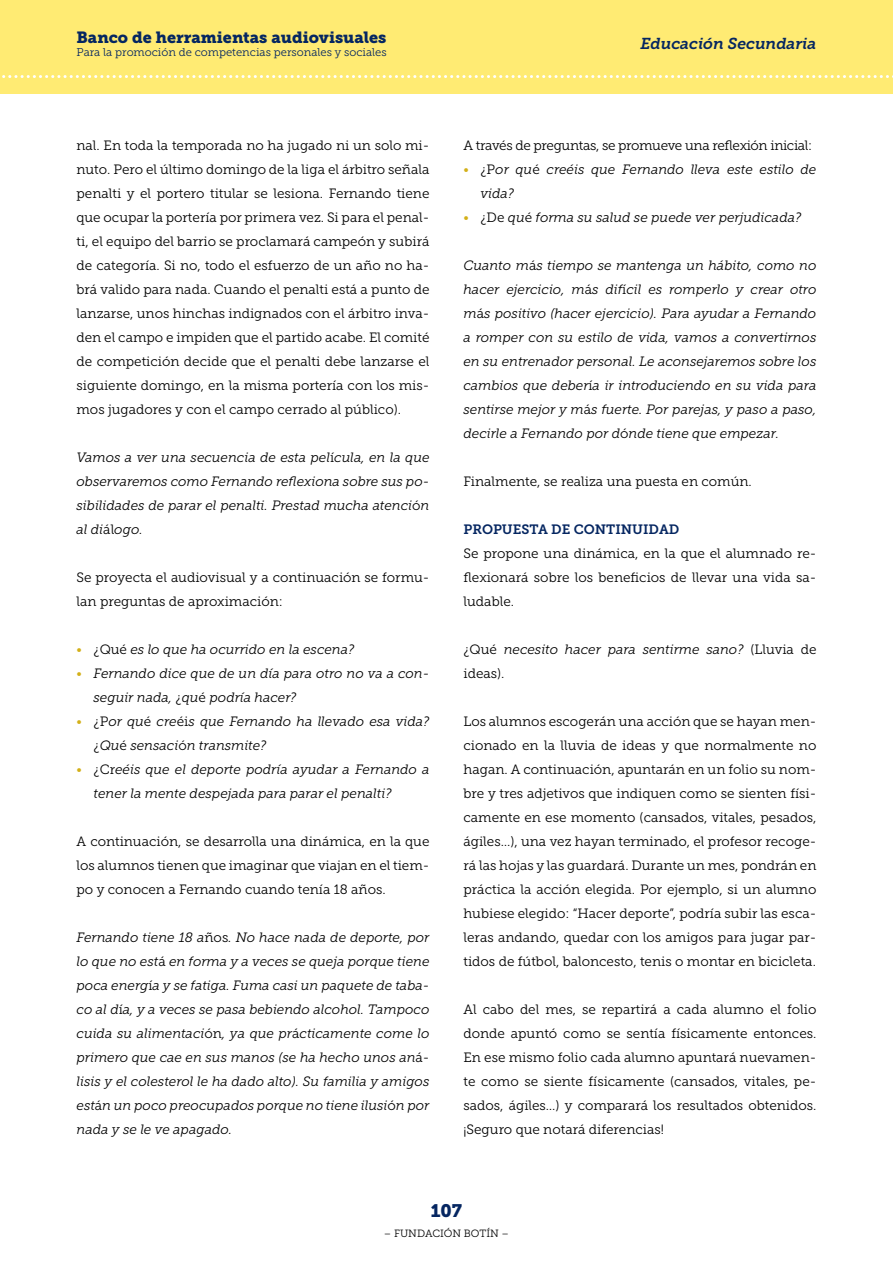
<style>
.page{position:relative;width:893px;height:1263px;background:#fff}
.page>*{position:absolute;margin:0;border:0;box-sizing:border-box;transform-origin:0 0}
.t1{font:18px "Museo Slab 900";color:#052661}
.t2{font:16.2px "Museo Slab 900";color:#052661}
.t3{font:italic 15.75px "Museo Slab 700";color:#052661}
.t4{font:13.5px/24px "Museo Slab 300";color:#000;text-align:justify}
.t5{font:italic 13.5px/24px "Museo Slab 300";color:#000}
.t6{font:13.5px "Museo Slab 300";letter-spacing:-.025em;color:#000}
.t7{font:13.5px "Museo Slab 700";color:#052661}
.t8{font:11.25px "Museo Slab 300";color:#052661}
.t9{font:10.5px "Museo Slab 300";color:#000}
.s1{font-style:normal}
.s2{font-style:normal;color:#d3b019}
</style>
<div class="page">
<div style="left:0;top:0;width:893px;height:94px;background:#ffeb73"></div>
<svg style="left:2px;top:75px;width:891px;height:3px"></svg>
<p class="t2" style="left:77px;top:28px;width:311px">Banco de herramientas audiovisuales</p>
<p class="t8" style="left:77px;top:46px;width:312px">Para la promoción de competencias personales y sociales</p>
<p class="t4" style="left:77px;top:133px;width:354px">nal. En toda la temporada no ha jugado ni un solo mi&shy;nuto. Pero el último domingo de la liga el árbitro señala penalti y el portero titular se lesiona. Fernando tiene que ocupar la portería por primera vez. Si para el penal&shy;ti, el equipo del barrio se proclamará campeón y subirá de categoría. Si no, todo el esfuerzo de un año no ha&shy;brá valido para nada. Cuando el penalti está a punto de lanzarse, unos hinchas indignados con el árbitro inva&shy;den el campo e impiden que el partido acabe. El comité de competición decide que el penalti debe lanzarse el siguiente domingo, en la misma portería con los mis&shy;mos jugadores y con el campo cerrado al público).</p>
<p class="t5" style="left:77px;top:445px;width:354px;text-align:justify">Vamos a ver una secuencia de esta pel<span class="s1">í</span>cula, en la que observaremos como Fernando reflexiona sobre sus po&shy;sibilidades de parar el penalti. Prestad mucha atenci<span class="s1">ó</span>n al di<span class="s1">ál</span>ogo.</p>
<p class="t4" style="left:77px;top:565px;width:354px">Se proyecta el audiovisual y a continuación se formu&shy;lan preguntas de aproximación:</p>
<p class="t5" style="left:77px;top:637px;width:279px"><span class="s2">•</span> <span class="s1">¿Qué</span> es lo que ha ocurrido en la escena?</p>
<p class="t5" style="left:94px;top:661px;width:337px;text-indent:-17px"><span class="s2">•</span> Fernando dice que de un día para otro no va a con&shy;seguir nada, <span class="s1">¿</span>qu<span class="s1">é</span> podría hacer?</p>
<p class="t5" style="left:94px;top:709px;width:337px;text-indent:-17px"><span class="s2">•</span> <span class="s1">¿P</span>or qu<span class="s1">é</span> cre<span class="s1">éi</span>s que Fernando ha llevado esa vida? <span class="s1">¿</span>Qu<span class="s1">é</span> sensaci<span class="s1">ó</span>n transmite?</p>
<p class="t5" style="left:94px;top:757px;width:337px;text-indent:-17px"><span class="s2">•</span> <span class="s1">¿Cr</span>eéis que el deporte podría ayudar a Fernando a tener la mente despejada para parar el penalti?</p>
<p class="t4" style="left:77px;top:829px;width:354px">A continuación, se desarrolla una dinámica, en la que los alumnos tienen que imaginar que viajan en el tiem&shy;po y conocen a Fernando cuando tenía 18 años.</p>
<p class="t5" style="left:77px;top:925px;width:354px;text-align:justify">Fernando tiene 18 a<span class="s1">ños</span>. No hace nada de deporte, por lo que no est<span class="s1">á</span> en forma y a veces se queja porque tiene poca energ<span class="s1">í</span>a y se fatiga. Fuma casi un paquete de taba&shy;co al d<span class="s1">í</span>a, y a veces se pasa bebiendo alcohol. Tampoco cuida su alimentaci<span class="s1">ón</span>, ya que pr<span class="s1">á</span>cticamente come lo primero que cae en sus manos (se ha hecho unos an<span class="s1">á&shy;</span>lisis y el colesterol le ha dado alto). Su familia y amigos est<span class="s1">á</span>n un poco preocupados porque no tiene ilusi<span class="s1">ó</span>n por nada y se le ve apagado.</p>
<p class="t3" style="left:640px;top:34px;width:177px">Educación Secundaria</p>
<p class="t6" style="left:463px;top:138px;width:350px">A través de preguntas, se promueve una reflexión inicial:</p>
<p class="t5" style="left:480px;top:157px;width:337px;text-indent:-17px"><span class="s2">•</span> <span class="s1">¿P</span>or qu<span class="s1">é</span> creéis que Fernando lleva este estilo de vida?</p>
<p class="t5" style="left:463px;top:205px;width:339px"><span class="s2">•</span> <span class="s1">¿De</span> qu<span class="s1">é</span> forma su salud se puede ver perjudicada?</p>
<p class="t5" style="left:463px;top:253px;width:354px;text-align:justify">Cuanto m<span class="s1">á</span>s tiempo se mantenga un hábito, como no hacer ejercicio, m<span class="s1">á</span>s dif<span class="s1">í</span>cil es romperlo y crear otro m<span class="s1">á</span>s positivo (hacer ejercicio). Para ayudar a Fernando a romper con su estilo de vida, vamos a convertirnos en su entrenador personal. Le aconsejaremos sobre los cambios que deber<span class="s1">í</span>a ir introduciendo en su vida para sentirse mejor y m<span class="s1">á</span>s fuerte. Por parejas, y paso a paso, decirle a Fernando por d<span class="s1">ó</span>nde tiene que empezar.</p>
<p class="t4" style="left:463px;top:469px;width:290px">Finalmente, se realiza una puesta en común.</p>
<p class="t7" style="left:463px;top:522px;width:217px">PROPUESTA DE CONTINUIDAD</p>
<p class="t4" style="left:463px;top:541px;width:354px">Se propone una dinámica, en la que el alumnado re&shy;flexionará sobre los beneficios de llevar una vida sa&shy;ludable.</p>
<p class="t5" style="left:463px;top:637px;width:354px"><span class="s1">¿Qué</span> necesito hacer para sentirme sano? <span class="s1">(Lluvia de ideas).</span></p>
<p class="t4" style="left:463px;top:709px;width:354px">Los alumnos escogerán una acción que se hayan men&shy;cionado en la lluvia de ideas y que normalmente no hagan. A continuación, apuntarán en un folio su nom&shy;bre y tres adjetivos que indiquen como se sienten físi&shy;camente en ese momento (cansados, vitales, pesados, ágiles…), una vez hayan terminado, el profesor recoge&shy;rá las hojas y las guardará. Durante un mes, pondrán en práctica la acción elegida. Por ejemplo, si un alumno hubiese elegido: “Hacer deporte”, podría subir las esca&shy;leras andando, quedar con los amigos para jugar par&shy;tidos de fútbol, baloncesto, tenis o montar en bicicleta.</p>
<p class="t4" style="left:463px;top:997px;width:354px">Al cabo del mes, se repartirá a cada alumno el folio donde apuntó como se sentía físicamente entonces.<br>En ese mismo folio cada alumno apuntará nuevamen&shy;te como se siente físicamente (cansados, vitales, pe&shy;sados, ágiles…) y comparará los resultados obtenidos. ¡Seguro que notará diferencias!</p>
<h1 class="t1" style="left:431px;top:1201px;width:33px">107</h1>
<p class="t9" style="left:384px;top:1227px;width:127px">– FUNDACIÓN BOTÍN –</p>
</div>
